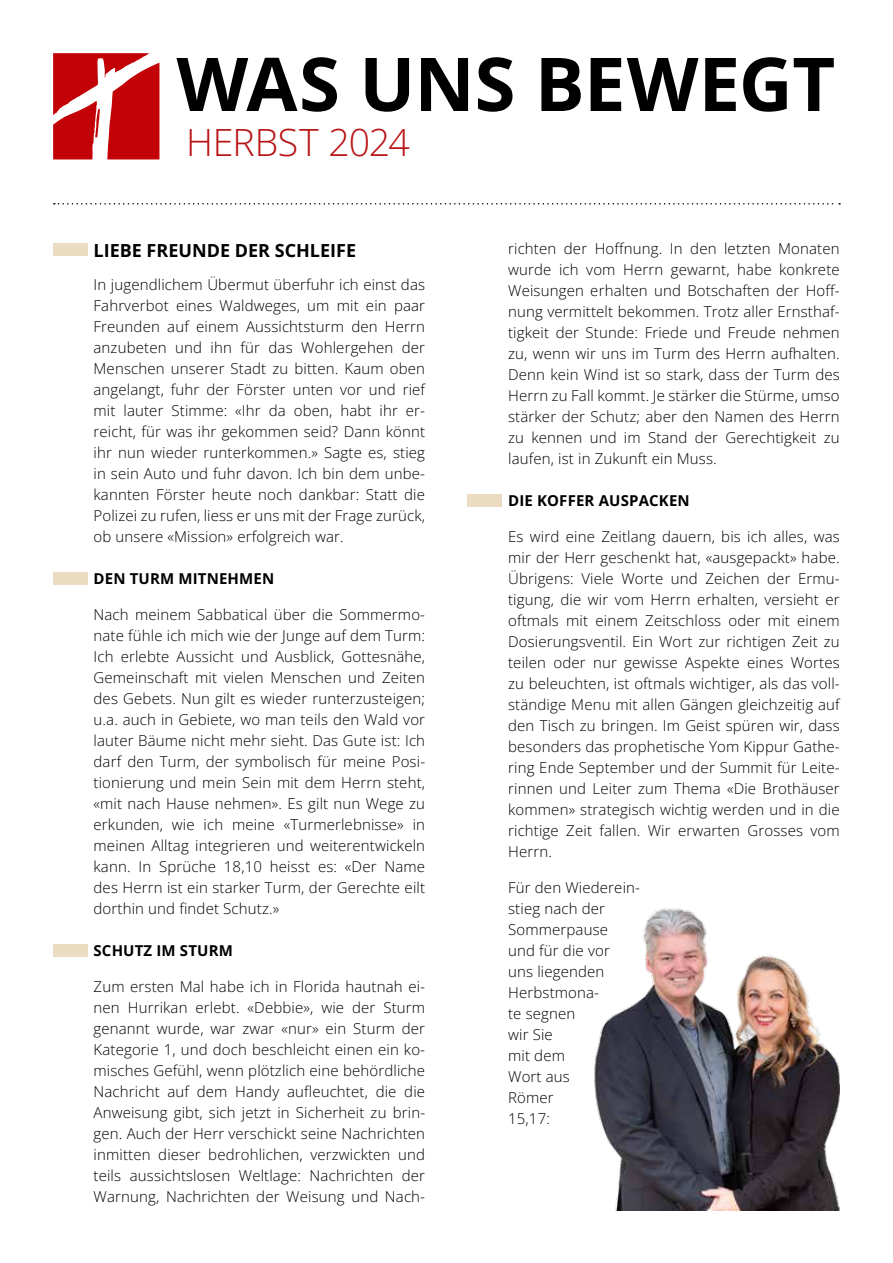
<style>
.page{position:relative;width:893px;height:1263px;background:#fff}
.page>*{position:absolute;margin:0;border:0;box-sizing:border-box;transform-origin:0 0}
.t1{font:700 74.25px "Open Sans";letter-spacing:-.005em;color:#000}
.t2{font:300 37.5px "Open Sans";letter-spacing:-.02em;color:#b81314}
.t3{font:700 18px "Open Sans";color:#000}
.t4{font:300 15px/21px "Open Sans";letter-spacing:.01em;color:#000;text-align:justify}
.t5{font:700 15px "Open Sans";letter-spacing:.01em;color:#000}
</style>
<div class="page">
<div style="left:53px;top:243px;width:34px;height:13px;background:#ebdcc1"></div>
<svg style="left:53px;top:53px;width:106px;height:106px"></svg>
<svg style="left:54px;top:203px;width:786px;height:2px"></svg>
<img style="left:594px;top:908px;width:246px;height:302px">
<div style="left:53px;top:572px;width:34px;height:13px;background:#ebdcc1"></div>
<div style="left:53px;top:944px;width:34px;height:13px;background:#ebdcc1"></div>
<div style="left:468px;top:494px;width:34px;height:13px;background:#ebdcc1"></div>
<h1 class="t1" style="left:176px;top:32px;width:660px">WAS UNS BEWEGT</h1>
<h2 class="t2" style="left:186px;top:117px;width:225px">HERBST 2024</h2>
<p class="t3" style="left:94px;top:238px;width:264px">LIEBE FREUNDE DER SCHLEIFE</p>
<p class="t4" style="left:94px;top:274px;width:333px">In jugendlichem Übermut überfuhr ich einst das Fahrverbot eines Waldweges, um mit ein paar Freunden auf einem Aussichtsturm den Herrn anzubeten und ihn für das Wohlergehen der Menschen unserer Stadt zu bitten. Kaum oben angelangt, fuhr der Förster unten vor und rief mit lauter Stimme: «Ihr da oben, habt ihr er&shy;reicht, für was ihr gekommen seid? Dann könnt ihr nun wieder runterkommen.» Sagte es, stieg in sein Auto und fuhr davon. Ich bin dem unbe&shy;kannten Förster heute noch dankbar: Statt die Polizei zu rufen, liess er uns mit der Frage zurück, ob unsere «Mission» erfolgreich war.</p>
<p class="t5" style="left:94px;top:568px;width:182px">DEN TURM MITNEHMEN</p>
<p class="t4" style="left:94px;top:604px;width:333px">Nach meinem Sabbatical über die Sommermo&shy;nate fühle ich mich wie der Junge auf dem Turm:<br>Ich erlebte Aussicht und Ausblick, Gottesnähe, Gemeinschaft mit vielen Menschen und Zeiten des Gebets. Nun gilt es wieder runterzusteigen; u.a. auch in Gebiete, wo man teils den Wald vor lauter Bäume nicht mehr sieht. Das Gute ist: Ich darf den Turm, der symbolisch für meine Posi&shy;tionierung und mein Sein mit dem Herrn steht, «mit nach Hause nehmen». Es gilt nun Wege zu erkunden, wie ich meine «Turmerlebnisse» in meinen Alltag integrieren und weiterentwickeln kann. In Sprüche 18,10 heisst es: «Der Name des Herrn ist ein starker Turm, der Gerechte eilt dorthin und findet Schutz.»</p>
<p class="t5" style="left:94px;top:940px;width:141px">SCHUTZ IM STURM</p>
<p class="t4" style="left:94px;top:976px;width:333px">Zum ersten Mal habe ich in Florida hautnah ei&shy;nen Hurrikan erlebt. «Debbie», wie der Sturm genannt wurde, war zwar «nur» ein Sturm der Kategorie 1, und doch beschleicht einen ein ko&shy;misches Gefühl, wenn plötzlich eine behördliche Nachricht auf dem Handy aufleuchtet, die die Anweisung gibt, sich jetzt in Sicherheit zu brin&shy;gen. Auch der Herr verschickt seine Nachrichten inmitten dieser bedrohlichen, verzwickten und teils aussichtslosen Weltlage: Nachrichten der Warnung, Nachrichten der Weisung und Nach-</p>
<p class="t4" style="left:508px;top:238px;width:333px">richten der Hoffnung. In den letzten Monaten wurde ich vom Herrn gewarnt, habe konkrete Weisungen erhalten und Botschaften der Hoff&shy;nung vermittelt bekommen. Trotz aller Ernsthaf&shy;tigkeit der Stunde: Friede und Freude nehmen zu, wenn wir uns im Turm des Herrn aufhalten.<br>Denn kein Wind ist so stark, dass der Turm des Herrn zu Fall kommt. Je stärker die Stürme, umso stärker der Schutz; aber den Namen des Herrn zu kennen und im Stand der Gerechtigkeit zu laufen, ist in Zukunft ein Muss.</p>
<p class="t5" style="left:508px;top:490px;width:183px">DIE KOFFER AUSPACKEN</p>
<p class="t4" style="left:508px;top:526px;width:333px">Es wird eine Zeitlang dauern, bis ich alles, was mir der Herr geschenkt hat, «ausgepackt» habe.<br>Übrigens: Viele Worte und Zeichen der Ermu&shy;tigung, die wir vom Herrn erhalten, versieht er oftmals mit einem Zeitschloss oder mit einem Dosierungsventil. Ein Wort zur richtigen Zeit zu teilen oder nur gewisse Aspekte eines Wortes zu beleuchten, ist oftmals wichtiger, als das voll&shy;ständige Menu mit allen Gängen gleichzeitig auf den Tisch zu bringen. Im Geist spüren wir, dass besonders das prophetische Yom Kippur Gathe&shy;ring Ende September und der Summit für Leite&shy;rinnen und Leiter zum Thema «Die Brothäuser kommen» strategisch wichtig werden und in die richtige Zeit fallen. Wir erwarten Grosses vom Herrn.</p>
<p class="t4" style="left:508px;top:877px;width:133px;text-align:left">Für den Wiederein&shy;stieg nach der<br>Sommerpause<br>und für die vor<br>uns liegenden<br>Herbstmona-<br>te segnen<br>wir Sie<br>mit dem<br>Wort aus<br>Römer<br>15,17:</p>
</div>
